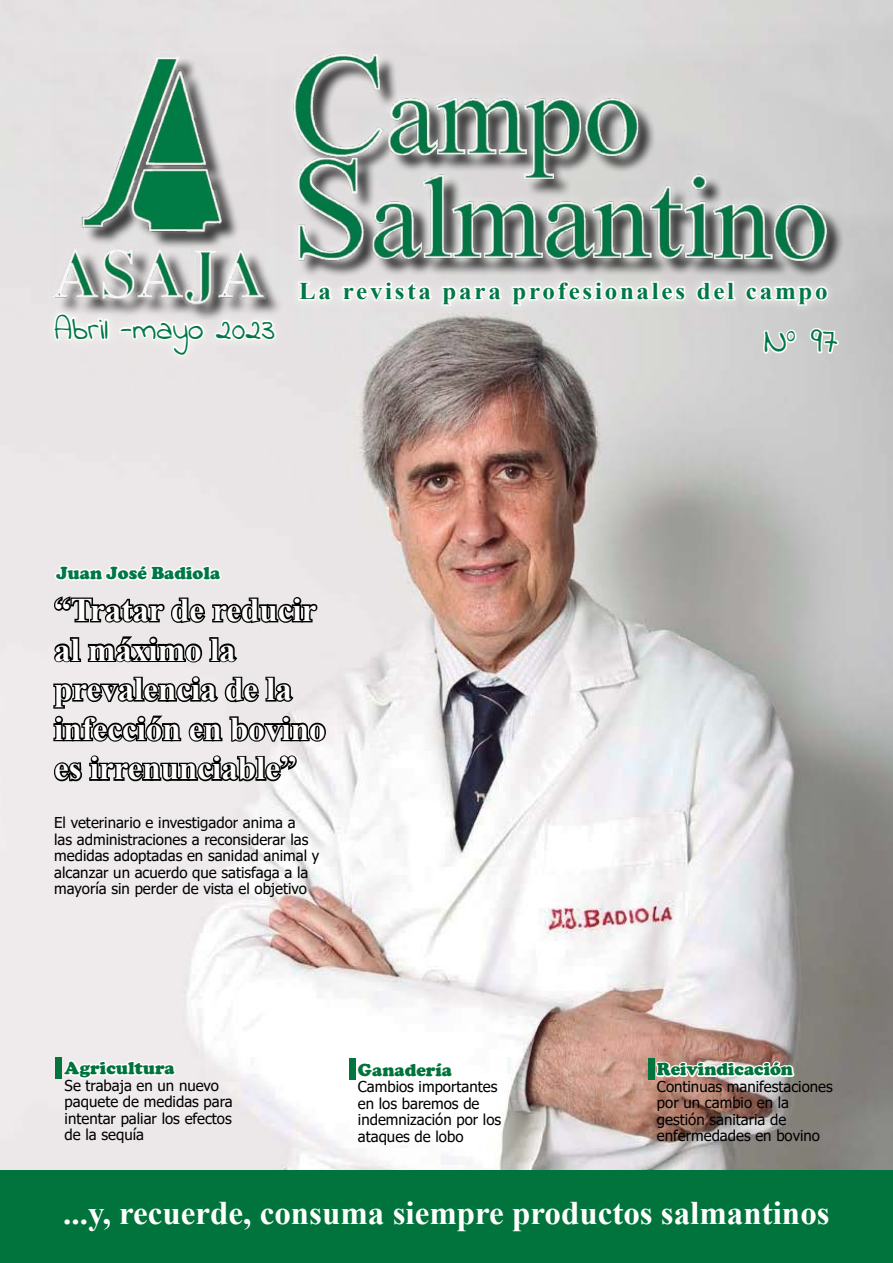
<style>
.page{position:relative;width:893px;height:1263px;background:#fff}
.page>*{position:absolute;margin:0;border:0;box-sizing:border-box;transform-origin:0 0}
.t1{font:700 33px/39.6px "Times New Roman";color:#fffffe}
.t2{font:28.5px "Indie Flower";color:#007747}
.t3{font:700 24px "Times New Roman";letter-spacing:.11em;color:#007746;scale:1.04 1}
.t4{font:24px "Indie Flower";color:#007746}
.t5{font:900 18px "Cooper";color:#00733d}
.t6{font:900 18px "Cooper";color:#007746}
.t7{font:15px/16.5px "Tahoma";color:#000}
</style>
<div class="page">
<img style="left:0;top:0;width:893px;height:1170px">
<div style="left:0;top:1170px;width:893px;height:93px;background:#00743c"></div>
<div style="left:56px;top:1057px;width:6px;height:22px;background:#00743d"></div>
<svg style="left:60px;top:1058px;width:119px;height:27px"></svg>
<div style="left:288px;top:272px;width:549px;height:43px;background:#fffffe;opacity:.75"></div>
<svg style="left:297px;top:287px;width:207px;height:21px"></svg>
<svg style="left:510px;top:287px;width:178px;height:21px"></svg>
<svg style="left:694px;top:287px;width:43px;height:16px"></svg>
<svg style="left:743px;top:287px;width:87px;height:21px"></svg>
<img style="left:275px;top:44px;width:566px;height:243px">
<div style="left:648px;top:1058px;width:6px;height:22px;background:#00743d"></div>
<svg style="left:653px;top:918px;width:143px;height:252px"></svg>
<div style="left:349px;top:1058px;width:6px;height:22px;background:#00743d"></div>
<svg style="left:354px;top:918px;width:102px;height:252px"></svg>
<div style="left:57px;top:56px;width:227px;height:266px;background:#e1dedf"></div>
<div style="left:45px;top:44px;width:229px;height:269px;background:#e4e1e2"></div>
<img style="left:67px;top:57px;width:199px;height:246px">
<svg style="left:761px;top:327px;width:38px;height:29px"></svg>
<svg style="left:807px;top:326px;width:34px;height:38px"></svg>
<div style="left:44px;top:303px;width:241px;height:62px;background:#fffffe;opacity:.75"></div>
<svg style="left:50px;top:269px;width:61px;height:74px"></svg>
<svg style="left:117px;top:317px;width:161px;height:65px"></svg>
<svg style="left:52px;top:422px;width:276px;height:362px"></svg>
<h3 class="t4" style="left:54px;top:316px;width:223px">Abril -mayo 2023</h3>
<h3 class="t3" style="left:299px;top:274px;width:510px">La revista para profesionales del campo</h3>
<h2 class="t2" style="left:764px;top:326px;width:76px">Nº 97</h2>
<p class="t6" style="left:56px;top:562px;width:165px">Juan José Badiola</p>
<h1 class="t1" style="left:54px;top:589px;width:273px">“Tratar de reducir al máximo la prevalencia de la infección en bovino es irrenunciable”</h1>
<p class="t7" style="left:54px;top:815px;width:267px">El veterinario e investigador anima a<br>las administraciones a reconsiderar las medidas adoptadas en sanidad animal y alcanzar un acuerdo que satisfaga a la mayoría sin perder de vista el objetivo</p>
<p class="t5" style="left:65px;top:1057px;width:112px">Agricultura</p>
<p class="t7" style="left:65px;top:1078px;width:170px">Se trabaja en un nuevo paquete de medidas para intentar paliar los efectos de la sequía</p>
<p class="t5" style="left:358px;top:1059px;width:96px">Ganadería</p>
<p class="t7" style="left:358px;top:1079px;width:145px">Cambios importantes en los baremos de indemnización por los ataques de lobo</p>
<p class="t5" style="left:657px;top:1059px;width:138px">Reivindicación</p>
<p class="t7" style="left:657px;top:1079px;width:177px">Continuas manifestaciones por un cambio en la gestión sanitaria de enfermedades en bovino</p>
<h1 class="t1" style="left:63px;top:1192px;width:768px">...y, recuerde, consuma siempre productos salmantinos</h1>
</div>
